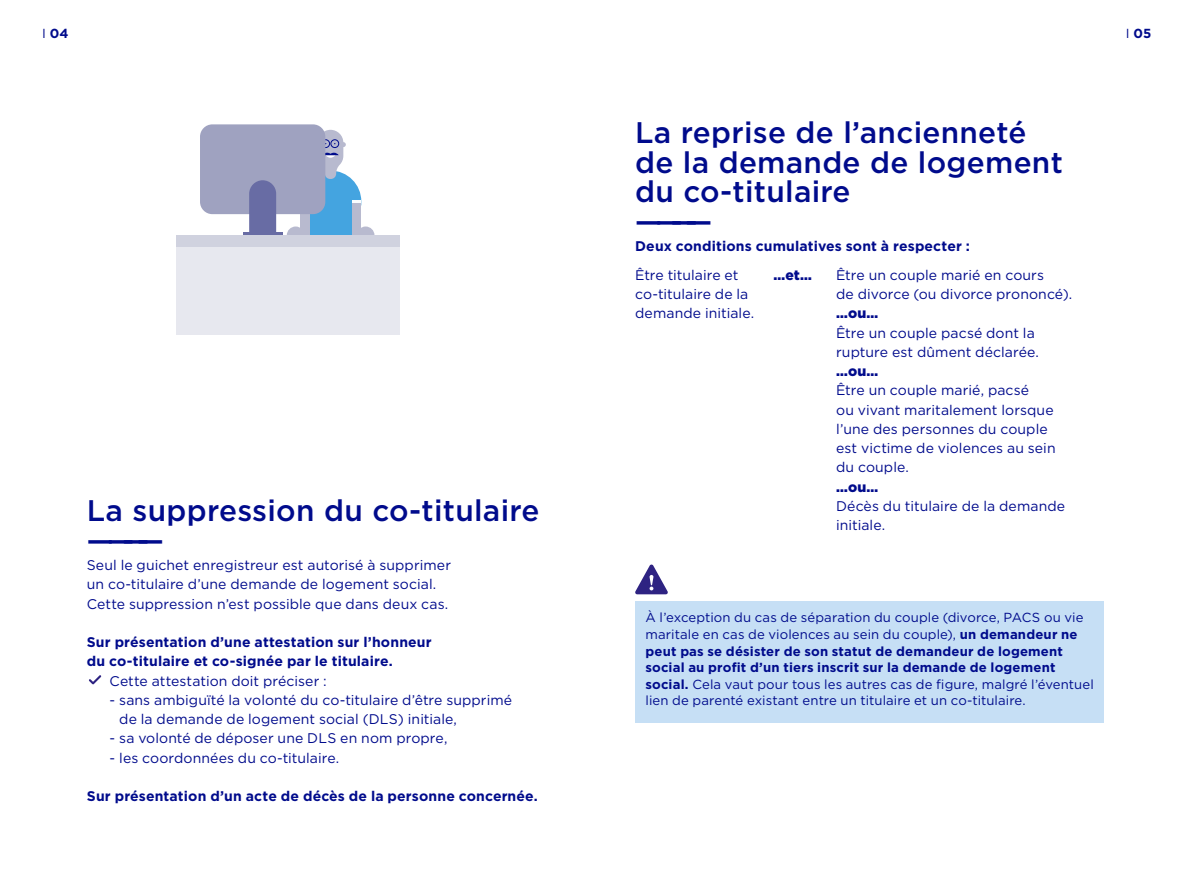
<style>
.page{position:relative;width:1191px;height:893px;background:#fff}
.page>*{position:absolute;margin:0;border:0;box-sizing:border-box;transform-origin:0 0}
.t1{font:500 29.75px/29.8px "Gotham";letter-spacing:.01em;color:#000b8c}
.t2{font:14px/19.2px "Gotham";letter-spacing:.005em;color:#000b8c}
.t3{font:700 14px/19.2px "Gotham";letter-spacing:.01em;color:#000b8c}
.t4{font:900 14px "Gotham";letter-spacing:.01em;color:#000b8c}
.t5{font:13.12px/16.6px "Gotham";letter-spacing:.01em;color:#000b8c}
.t6{font:700 13.12px "Gotham";color:#000b8c}
.s1{font-weight:400}
.s2{font-weight:700}
</style>
<div class="page">
<svg style="left:89px;top:675px;width:13px;height:10px"></svg>
<div style="left:635px;top:602px;width:468px;height:121px;background:#c6dff5"></div>
<svg style="left:635px;top:565px;width:33px;height:29px"></svg>
<div style="left:351px;top:203px;width:10px;height:32px;background:#b8bacf"></div>
<div style="left:309px;top:182px;width:42px;height:54px;background:#44a4e0"></div>
<div style="left:300px;top:203px;width:9px;height:32px;background:#b8bacf"></div>
<svg style="left:287px;top:226px;width:13px;height:9px"></svg>
<svg style="left:361px;top:226px;width:13px;height:9px"></svg>
<svg style="left:324px;top:130px;width:37px;height:75px"></svg>
<div style="left:200px;top:124px;width:125px;height:90px;background:#9fa2c0;border-radius:12px"></div>
<svg style="left:249px;top:180px;width:27px;height:52px"></svg>
<hr style="left:243px;top:232px;width:39px;height:3px;background:#686ca4">
<div style="left:176px;top:235px;width:223px;height:100px;background:#e7e8ef"></div>
<div style="left:176px;top:235px;width:223px;height:12px;background:#d0d2df"></div>
<p class="t6" style="left:42px;top:24px;width:28px"><span class="s1">I</span> 04</p>
<p class="t6" style="left:1125px;top:24px;width:27px"><span class="s1">I</span> 05</p>
<h1 class="t1" style="left:87px;top:495px;width:454px">La suppression du co-titulaire</h1>
<h1 class="t1" style="left:87px;top:525px;width:79px">— ———</h1>
<p class="t2" style="left:87px;top:555px;width:366px">Seul le guichet enregistreur est autorisé à supprimer un co-titulaire d’une demande de logement social.<br>Cette suppression n’est possible que dans deux cas.</p>
<p class="t3" style="left:87px;top:632px;width:346px">Sur présentation d’une attestation sur l’honneur du co-titulaire et co-signée par le titulaire.</p>
<p class="t2" style="left:110px;top:671px;width:219px">Cette attestation doit préciser :</p>
<p class="t2" style="left:119px;top:690px;width:394px;text-indent:-10px">- sans ambiguïté la volonté du co-titulaire d’être supprimé de la demande de logement social (DLS) initiale,</p>
<p class="t2" style="left:110px;top:728px;width:339px">- sa volonté de déposer une DLS en nom propre,</p>
<p class="t2" style="left:110px;top:748px;width:231px">- les coordonnées du co-titulaire.</p>
<p class="t3" style="left:87px;top:786px;width:452px">Sur présentation d’un acte de décès de la personne concernée.</p>
<h1 class="t1" style="left:635px;top:117px;width:429px">La reprise de l’ancienneté de la demande de logement du co-titulaire</h1>
<h1 class="t1" style="left:635px;top:206px;width:79px">— ———</h1>
<p class="t3" style="left:635px;top:237px;width:336px">Deux conditions cumulatives sont à respecter :</p>
<p class="t2" style="left:635px;top:265px;width:121px">Être titulaire et co-titulaire de la demande initiale.</p>
<p class="t2" style="left:836px;top:265px;width:237px">Être un couple marié en cours<br>de divorce (ou divorce prononcé).</p>
<p class="t4" style="left:773px;top:265px;width:40px">…et…</p>
<p class="t4" style="left:836px;top:304px;width:44px">…ou…</p>
<p class="t2" style="left:836px;top:323px;width:204px">Être un couple pacsé dont la rupture est dûment déclarée.</p>
<p class="t4" style="left:836px;top:361px;width:44px">…ou…</p>
<p class="t2" style="left:836px;top:380px;width:221px">Être un couple marié, pacsé<br>ou vivant maritalement lorsque l’une des personnes du couple est victime de violences au sein du couple.</p>
<p class="t4" style="left:836px;top:477px;width:44px">…ou…</p>
<p class="t2" style="left:836px;top:496px;width:230px">Décès du titulaire de la demande initiale.</p>
<p class="t5" style="left:645px;top:609px;width:450px">À l’exception du cas de séparation du couple (divorce, PACS ou vie maritale en cas de violences au sein du couple), <span class="s2">un demandeur ne peut pas se désister de son statut de demandeur de logement social au profit d’un tiers inscrit sur la demande de logement social.</span> Cela vaut pour tous les autres cas de figure, malgré l’éventuel lien de parenté existant entre un titulaire et un co-titulaire.</p>
</div>
